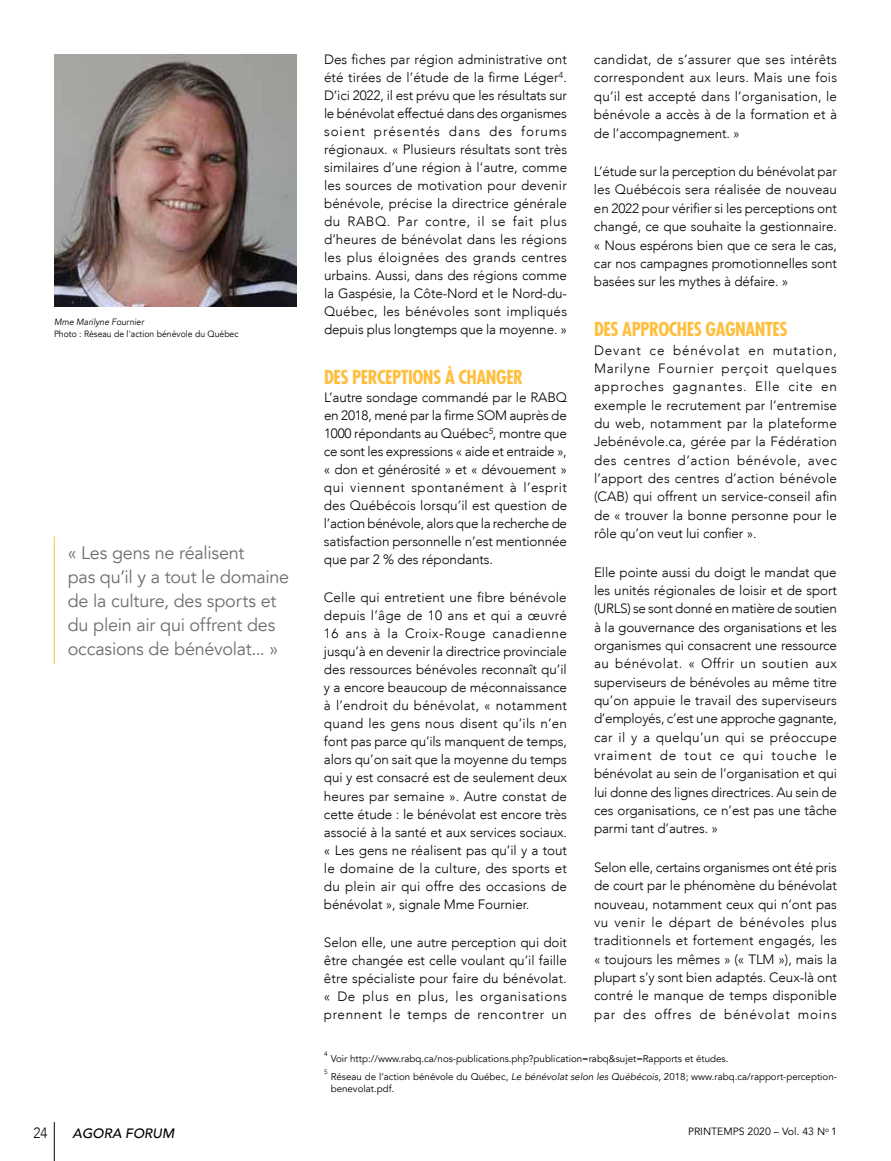
<style>
.page{position:relative;width:891px;height:1161px;background:#fff}
.page>*{position:absolute;margin:0;border:0;box-sizing:border-box;transform-origin:0 0}
.t1{font:700 condensed 18.75px "Futura";letter-spacing:-.025em;color:#febf3e}
.t2{font:18px/24px "Avenir LT";letter-spacing:-.015em;color:#6d6e71}
.t3{font:300 14.85px "Avenir LT";color:#000;scale:.91 1}
.t4{font:300 13.5px/18px "Avenir LT";letter-spacing:-.01em;color:#000;text-align:justify}
.t5{font:italic 500 13.5px "Avenir";color:#000}
.t6{font:10.5px "Avenir LT";color:#000}
.t7{font:9.75px/11.2px "Avenir LT";color:#000}
.t8{font:9.15px/12.1px "Avenir";color:#000;scale:.95 1}
.t9{font:6.3px "Avenir LT";color:#000}
.s1{font-style:italic}
.s2{font-family:"Avenir LT"}
.s3{font-family:"Avenir";font-style:italic}
</style>
<div class="page">
<hr style="left:54px;top:536px;width:1px;height:128px;background:#febf3e">
<img style="left:54px;top:54px;width:243px;height:253px">
<hr style="left:54px;top:1122px;width:1px;height:39px;background:#000">
<p class="t8" style="left:54px;top:316px;width:196px"><span class="s1">Mme Marilyne Fournier<br></span><span class="s2">Photo :</span> Réseau de l'action bénévole du Québec</p>
<h2 class="t2" style="left:68px;top:541px;width:223px">« Les gens ne réalisent<br>pas qu’il y a tout le domaine de la culture, des sports et du plein air qui offrent des occasions de bénévolat... »</h2>
<p class="t4" style="left:324px;top:51px;width:245px">Des fiches par région administrative ont été tirées de l’étude de la firme Léger<sup>4</sup>.<br>D’ici 2022, il est prévu que les résultats sur le bénévolat effectué dans des organismes soient présentés dans des forums régionaux. « Plusieurs résultats sont très similaires d’une région à l’autre, comme les sources de motivation pour devenir bénévole, précise la directrice générale du RABQ. Par contre, il se fait plus d’heures de bénévolat dans les régions les plus éloignées des grands centres urbains. Aussi, dans des régions comme la Gaspésie, la Côte-Nord et le Nord-du-Québec, les bénévoles sont impliqués depuis plus longtemps que la moyenne. »</p>
<h1 class="t1" style="left:324px;top:365px;width:201px">DES PERCEPTIONS À CHANGER</h1>
<p class="t4" style="left:324px;top:388px;width:245px">L’autre sondage commandé par le RABQ en 2018, mené par la firme SOM auprès de 1000 répondants au Québec<sup>5</sup>, montre que ce sont les expressions « aide et entraide », « don et générosité » et « dévouement » qui viennent spontanément à l’esprit des Québécois lorsqu’il est question de l’action bénévole, alors que la recherche de satisfaction personnelle n’est mentionnée que par 2 % des répondants.</p>
<p class="t4" style="left:324px;top:589px;width:245px">Celle qui entretient une fibre bénévole depuis l’âge de 10 ans et qui a œuvré 16 ans à la Croix-Rouge canadienne jusqu’à en devenir la directrice provinciale des ressources bénévoles reconnaît qu’il y a encore beaucoup de méconnaissance à l’endroit du bénévolat, « notamment quand les gens nous disent qu’ils n’en font pas parce qu’ils manquent de temps, alors qu’on sait que la moyenne du temps qui y est consacré est de seulement deux heures par semaine ». Autre constat de cette étude : le bénévolat est encore très associé à la santé et aux services sociaux. « Les gens ne réalisent pas qu’il y a tout le domaine de la culture, des sports et du plein air qui offre des occasions de bénévolat », signale Mme Fournier.</p>
<p class="t4" style="left:324px;top:933px;width:245px">Selon elle, une autre perception qui doit être changée est celle voulant qu’il faille être spécialiste pour faire du bénévolat. « De plus en plus, les organisations prennent le temps de rencontrer un</p>
<p class="t4" style="left:594px;top:50px;width:245px">candidat, de s’assurer que ses intérêts correspondent aux leurs. Mais une fois qu’il est accepté dans l’organisation, le bénévole a accès à de la formation et à de l’accompagnement. »</p>
<p class="t4" style="left:594px;top:162px;width:245px">L’étude sur la perception du bénévolat par les Québécois sera réalisée de nouveau en 2022 pour vérifier si les perceptions ont changé, ce que souhaite la gestionnaire. « Nous espérons bien que ce sera le cas, car nos campagnes promotionnelles sont basées sur les mythes à défaire. »</p>
<h1 class="t1" style="left:594px;top:318px;width:195px">DES APPROCHES GAGNANTES</h1>
<p class="t4" style="left:594px;top:341px;width:245px">Devant ce bénévolat en mutation, Marilyne Fournier perçoit quelques approches gagnantes. Elle cite en exemple le recrutement par l’entremise du web, notamment par la plateforme Jebénévole.ca, gérée par la Fédération des centres d’action bénévole, avec l’apport des centres d’action bénévole (CAB) qui offrent un service-conseil afin de « trouver la bonne personne pour le rôle qu’on veut lui confier ».</p>
<p class="t4" style="left:594px;top:563px;width:245px">Elle pointe aussi du doigt le mandat que les unités régionales de loisir et de sport (URLS) se sont donné en matière de soutien à la gouvernance des organisations et les organismes qui consacrent une ressource au bénévolat. « Offrir un soutien aux superviseurs de bénévoles au même titre qu’on appuie le travail des superviseurs d’employés, c’est une approche gagnante, car il y a quelqu’un qui se préoccupe vraiment de tout ce qui touche le bénévolat au sein de l’organisation et qui lui donne des lignes directrices. Au sein de ces organisations, ce n’est pas une tâche parmi tant d’autres. »</p>
<p class="t4" style="left:594px;top:858px;width:245px">Selon elle, certains organismes ont été pris de court par le phénomène du bénévolat nouveau, notamment ceux qui n’ont pas vu venir le départ de bénévoles plus traditionnels et fortement engagés, les « toujours les mêmes » (« TLM »), mais la plupart s’y sont bien adaptés. Ceux-là ont contré le manque de temps disponible par des offres de bénévolat moins</p>
<p class="t9" style="left:324px;top:1050px;width:5px">4</p>
<p class="t7" style="left:331px;top:1054px;width:399px">Voir http://www.rabq.ca/nos-publications.php?publication=rabq&amp;sujet=Rapports et études.</p>
<p class="t9" style="left:324px;top:1068px;width:5px">5</p>
<p class="t7" style="left:331px;top:1072px;width:508px">Réseau de l’action bénévole du Québec, <span class="s3">Le bénévolat selon les Québécois</span>, 2018; www.rabq.ca/rapport-perception&shy;benevolat.pdf.</p>
<p class="t3" style="left:33px;top:1124px;width:17px">24</p>
<p class="t5" style="left:73px;top:1125px;width:103px">AGORA FORUM</p>
<p class="t6" style="left:688px;top:1125px;width:150px">PRINTEMPS 2020 – Vol. 43 N<sup>o</sup> 1</p>
</div>
